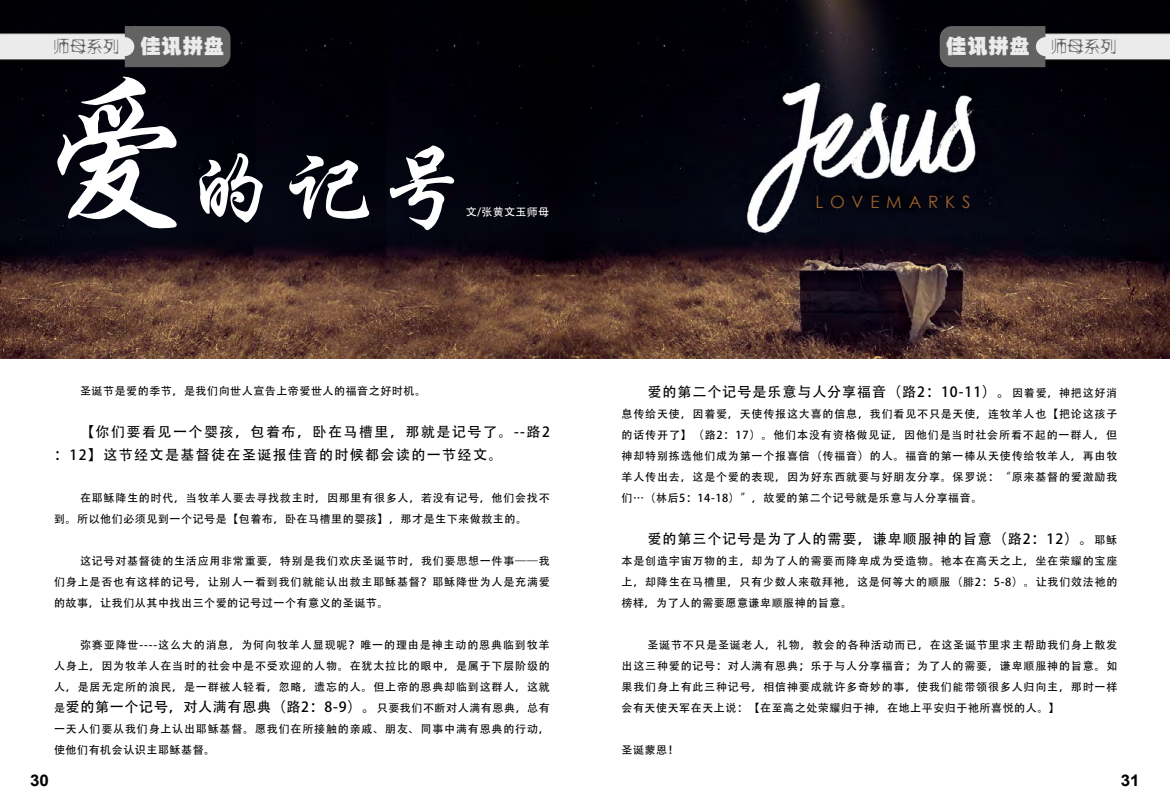
<style>
.page{position:relative;width:1170px;height:801px;background:#fff}
.page>*{position:absolute;margin:0;border:0;box-sizing:border-box;transform-origin:0 0}
.t1{font:95px "FZXKJW GB1 0";color:#fff}
.t2{font:20px "FZCCHJW GB1 0";color:#ebebeb}
.t3{font:17px "Century Gothic";letter-spacing:.4em;color:#9b622a}
.t4{font:16px "FZXSHJW GB1 0";color:#626262}
.t5{font:700 16px "Arial";color:#000;scale:1.06 1}
.t6{font:14px "Adobe Heiti Std";letter-spacing:.07em;color:#000}
.t7{font:14px/23px "Adobe Heiti Std";letter-spacing:.1em;color:#000}
.t8{font:14px "Adobe Heiti Std";letter-spacing:.05em;color:#000}
.t9{font:11px/21px "Adobe Heiti Std";letter-spacing:.07em;color:#000;text-align:justify}
.t10{font:11px "Adobe Heiti Std";letter-spacing:.05em;color:#000}
.t11{font:11px "Adobe Heiti Std";letter-spacing:.03em;color:#fff}
.s1{font-family:"FZCCHJW GB1 0";font-size:20px;color:#ebebeb}
.s2{font-size:175.2px}
.s3{font-size:11px}
.s4{font-family:"FZXSHJW GB1 0";font-size:16px;color:#626262}
</style>
<div class="page">
<img style="left:1px;top:0;width:1169px;height:358px">
<div style="left:0;top:31px;width:165px;height:37px;background:#000;opacity:.57"></div>
<svg style="left:0;top:26px;width:230px;height:41px;background:#7e7e7f"></svg>
<div style="left:1008px;top:31px;width:162px;height:37px;background:#000;opacity:.57"></div>
<svg style="left:940px;top:26px;width:230px;height:41px;background:#7e7e7f"></svg>
<h3 class="t4" style="left:54px;top:39px;width:172px">师母系列 <span class="s1">佳讯拼盘</span></h3>
<h1 class="t1" style="left:27px;top:136px;width:448px"><span class="s2">爱</span>的记号</h1>
<p class="t11" style="left:466px;top:205px;width:85px">文/张黄文玉师母</p>
<p class="t10" style="left:80px;top:384px;width:347px">圣诞节是爱的季节，是我们向世人宣告上帝爱世人的福音之好时机。</p>
<p class="t7" style="left:54px;top:420px;width:497px;text-indent:26px">【你们要看见一个婴孩，包着布，卧在马槽里，那就是记号了。--路2：12】这节经文是基督徒在圣诞报佳音的时候都会读的一节经文。</p>
<p class="t9" style="left:54px;top:487px;width:497px;text-indent:26px">在耶稣降生的时代，当牧羊人要去寻找救主时，因那里有很多人，若没有记号，他们会找不到。所以他们必须见到一个记号是【包着布，卧在马槽里的婴孩】，那才是生下来做救主的。</p>
<p class="t9" style="left:54px;top:550px;width:497px;text-indent:26px">这记号对基督徒的生活应用非常重要，特别是我们欢庆圣诞节时，我们要思想一件事——我们身上是否也有这样的记号，让别人一看到我们就能认出救主耶稣基督？耶稣降世为人是充满爱的故事，让我们从其中找出三个爱的记号过一个有意义的圣诞节。</p>
<p class="t9" style="left:54px;top:634px;width:497px;text-indent:26px">弥赛亚降世----这么大的消息，为何向牧羊人显现呢？唯一的理由是神主动的恩典临到牧羊人身上，因为牧羊人在当时的社会中是不受欢迎的人物。在犹太拉比的眼中，是属于下层阶级的人，是居无定所的浪民，是一群被人轻看，忽略，遗忘的人。但上帝的恩典却临到这群人，这就</p>
<p class="t8" style="left:54px;top:698px;width:497px"><span class="s3">是</span>爱的第一个记号，对人满有恩典（路2：8-9）。<span class="s3">只要我们不断对人满有恩典，总有</span></p>
<p class="t9" style="left:54px;top:718px;width:497px">一天人们要从我们身上认出耶稣基督。愿我们在所接触的亲戚、朋友、同事中满有恩典的行动，使他们有机会认识主耶稣基督。</p>
<h2 class="t2" style="left:946px;top:35px;width:172px">佳讯拼盘 <span class="s4">师母系列</span></h2>
<h3 class="t3" style="left:815px;top:192px;width:157px">LOVEMARKS</h3>
<p class="t6" style="left:648px;top:384px;width:471px">爱的第二个记号是乐意与人分享福音（路2：10-11）。<span class="s3">因着爱，神把这好消</span></p>
<p class="t9" style="left:622px;top:404px;width:497px">息传给天使，因着爱，天使传报这大喜的信息，我们看见不只是天使，连牧羊人也【把论这孩子的话传开了】（路2：17）。他们本没有资格做见证，因他们是当时社会所看不起的一群人，但神却特别拣选他们成为第一个报喜信（传福音）的人。福音的第一棒从天使传给牧羊人，再由牧羊人传出去，这是个爱的表现，因为好东西就要与好朋友分享。保罗说：“原来基督的爱激励我们…（林后5：14-18）”，故爱的第二个记号就是乐意与人分享福音。</p>
<p class="t6" style="left:648px;top:531px;width:471px">爱的第三个记号是为了人的需要，谦卑顺服神的旨意（路2：12）。<span class="s3">耶稣</span></p>
<p class="t9" style="left:622px;top:551px;width:497px">本是创造宇宙万物的主，却为了人的需要而降卑成为受造物。祂本在高天之上，坐在荣耀的宝座上，却降生在马槽里，只有少数人来敬拜祂，这是何等大的顺服（腓2：5-8）。让我们效法祂的榜样，为了人的需要愿意谦卑顺服神的旨意。</p>
<p class="t9" style="left:622px;top:635px;width:497px;text-indent:26px">圣诞节不只是圣诞老人，礼物，教会的各种活动而已，在这圣诞节里求主帮助我们身上散发出这三种爱的记号：对人满有恩典；乐于与人分享福音；为了人的需要，谦卑顺服神的旨意。如果我们身上有此三种记号，相信神要成就许多奇妙的事，使我们能带领很多人归向主，那时一样会有天使天军在天上说：【在至高之处荣耀归于神，在地上平安归于祂所喜悦的人。】</p>
<p class="t9" style="left:622px;top:740px;width:59px">圣诞蒙恩！</p>
<h3 class="t5" style="left:30px;top:770px;width:19px">30</h3>
<h3 class="t5" style="left:1121px;top:770px;width:19px">31</h3>
</div>
